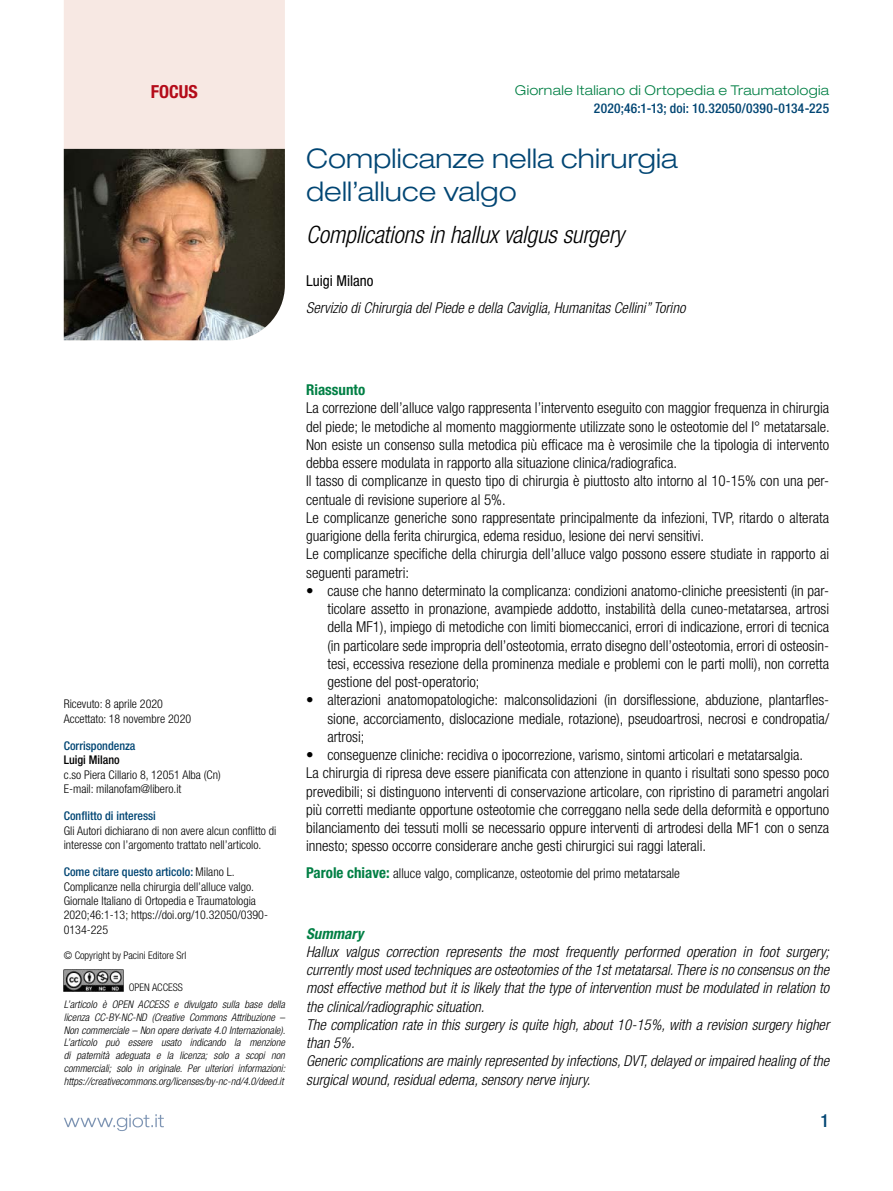
<style>
.page{position:relative;width:893px;height:1191px;background:#fff}
.page>*{position:absolute;margin:0;border:0;box-sizing:border-box;transform-origin:0 0}
.t1{font:300 expanded 27px/32.7px "Helvetica Neue LT Std";letter-spacing:.01em;color:#004573}
.t2{font:italic 300 condensed 24px "Helvetica Neue LT Std";letter-spacing:-.005em;color:#000}
.t3{font:700 condensed 18px "Helvetica Neue LT Std";color:#b40b19}
.t4{font:500 condensed 18px "Helvetica Neue LT Std";color:#004573}
.t5{font:300 condensed 15px/18.3px "Helvetica Neue LT Std";color:#000}
.t6{font:italic 300 condensed 15px/18.3px "Helvetica Neue LT Std";color:#000}
.t7{font:condensed 15px "Helvetica Neue LT Std";color:#000}
.t8{font:700 condensed 15px "Helvetica Neue LT Std";color:#007f44}
.t9{font:italic 700 condensed 15px "Helvetica Neue LT Std";color:#007f44}
.t10{font:300 condensed 13.5px "Helvetica Neue LT Std";color:#000}
.t11{font:300 expanded 13.5px "Helvetica Neue LT Std";letter-spacing:.02em;color:#007f44}
.t12{font:500 condensed 13.5px "Helvetica Neue LT Std";letter-spacing:.02em;color:#004573}
.t13{font:300 condensed 12px/14.4px "Helvetica Neue LT Std";color:#000}
.t14{font:500 condensed 12px "Helvetica Neue LT Std";color:#004573}
.t15{font:500 condensed 12px "Helvetica Neue LT Std";color:#000}
.t16{font:italic 300 condensed 10.5px/12.8px "Helvetica Neue LT Std";color:#000;text-align:justify}
.t17{font:300 condensed 10.5px "Helvetica Neue LT Std";color:#000}
.s1{font-weight:500;color:#004573}
.s2{font-weight:700;font-size:15px;color:#007f44}
</style>
<div class="page">
<div style="left:64px;top:0;width:221px;height:149px;background:#f7e8e3"></div>
<svg style="left:64px;top:1114px;width:100px;height:17px"></svg>
<img style="left:64px;top:969px;width:60px;height:22px">
<img style="left:64px;top:149px;width:221px;height:191px">
<p class="t3" style="left:151px;top:81px;width:49px">FOCUS</p>
<p class="t11" style="left:515px;top:82px;width:316px">Giornale Italiano di Ortopedia e Traumatologia</p>
<p class="t12" style="left:594px;top:100px;width:237px">2020;46:1-13; doi: 10.32050/0390-0134-225</p>
<h1 class="t1" style="left:306px;top:142px;width:373px">Complicanze nella chirurgia dell’alluce valgo</h1>
<h2 class="t2" style="left:306px;top:220px;width:319px">Complications in hallux valgus surgery</h2>
<p class="t7" style="left:306px;top:272px;width:69px">Luigi Milano</p>
<p class="t6" style="left:306px;top:299px;width:381px">Servizio di Chirurgia del Piede e della Caviglia, Humanitas Cellini” Torino</p>
<p class="t13" style="left:64px;top:697px;width:129px">Ricevuto: 8 aprile 2020<br>Accettato: 18 novembre 2020</p>
<p class="t14" style="left:64px;top:738px;width:73px">Corrispondenza</p>
<p class="t15" style="left:64px;top:753px;width:57px">Luigi Milano</p>
<p class="t13" style="left:64px;top:767px;width:159px">c.so Piera Cillario 8, 12051 Alba (Cn)<br>E-mail: milanofam@libero.it</p>
<p class="t14" style="left:64px;top:809px;width:94px">Conflitto di interessi</p>
<p class="t13" style="left:64px;top:823px;width:214px">Gli Autori dichiarano di non avere alcun conflitto di interesse con l’argomento trattato nell’articolo.</p>
<p class="t13" style="left:64px;top:864px;width:206px"><span class="s1">Come citare questo articolo:</span> Milano L.<br>Complicanze nella chirurgia dell’alluce valgo.<br>Giornale Italiano di Ortopedia e Traumatologia 2020;46:1-13; https://doi.org/10.32050/0390- 0134-225</p>
<p class="t17" style="left:64px;top:949px;width:124px">© Copyright by Pacini Editore Srl</p>
<p class="t17" style="left:129px;top:981px;width:56px">OPEN ACCESS</p>
<p class="t16" style="left:64px;top:998px;width:223px">L’articolo è OPEN ACCESS e divulgato sulla base della licenza CC-BY-NC-ND (Creative Commons Attribuzione – Non commerciale – Non opere derivate 4.0 Internazionale).<br>L’articolo può essere usato indicando la menzione di paternità adeguata e la licenza; solo a scopi non commerciali; solo in originale. Per ulteriori informazioni: https://creativecommons.org/licenses/by-nc-nd/4.0/deed.it</p>
<p class="t8" style="left:306px;top:381px;width:61px">Riassunto</p>
<p class="t5" style="left:306px;top:399px;width:525px">La correzione dell’alluce valgo rappresenta l’intervento eseguito con maggior frequenza in chirurgia del piede; le metodiche al momento maggiormente utilizzate sono le osteotomie del I° metatarsale.<br>Non esiste un consenso sulla metodica più efficace ma è verosimile che la tipologia di intervento debba essere modulata in rapporto alla situazione clinica/radiografica.<br>Il tasso di complicanze in questo tipo di chirurgia è piuttosto alto intorno al 10-15% con una per&shy;centuale di revisione superiore al 5%.<br>Le complicanze generiche sono rappresentate principalmente da infezioni, TVP, ritardo o alterata guarigione della ferita chirurgica, edema residuo, lesione dei nervi sensitivi.<br>Le complicanze specifiche della chirurgia dell’alluce valgo possono essere studiate in rapporto ai seguenti parametri:</p>
<p class="t5" style="left:327px;top:581px;width:503px;text-align:justify;text-indent:-21px">• cause che hanno determinato la complicanza: condizioni anatomo-cliniche preesistenti (in par&shy;ticolare assetto in pronazione, avampiede addotto, instabilità della cuneo-metatarsea, artrosi della MF1), impiego di metodiche con limiti biomeccanici, errori di indicazione, errori di tecnica (in particolare sede impropria dell’osteotomia, errato disegno dell’osteotomia, errori di osteosin&shy;tesi, eccessiva resezione della prominenza mediale e problemi con le parti molli), non corretta gestione del post-operatorio;</p>
<p class="t5" style="left:327px;top:691px;width:503px;text-align:justify;text-indent:-21px">• alterazioni anatomopatologiche: malconsolidazioni (in dorsiflessione, abduzione, plantarfles&shy;sione, accorciamento, dislocazione mediale, rotazione), pseudoartrosi, necrosi e condropatia/ artrosi;</p>
<p class="t5" style="left:306px;top:745px;width:525px">• conseguenze cliniche: recidiva o ipocorrezione, varismo, sintomi articolari e metatarsalgia.<br>La chirurgia di ripresa deve essere pianificata con attenzione in quanto i risultati sono spesso poco prevedibili; si distinguono interventi di conservazione articolare, con ripristino di parametri angolari più corretti mediante opportune osteotomie che correggano nella sede della deformità e opportuno bilanciamento dei tessuti molli se necessario oppure interventi di artrodesi della MF1 con o senza innesto; spesso occorre considerare anche gesti chirurgici sui raggi laterali.</p>
<p class="t10" style="left:306px;top:865px;width:375px"><span class="s2">Parole chiave:</span> alluce valgo, complicanze, osteotomie del primo metatarsale</p>
<p class="t9" style="left:306px;top:924px;width:59px">Summary</p>
<p class="t6" style="left:306px;top:943px;width:525px">Hallux valgus correction represents the most frequently performed operation in foot surgery; currently most used techniques are osteotomies of the 1st metatarsal. There is no consensus on the most effective method but it is likely that the type of intervention must be modulated in relation to the clinical/radiographic situation.<br>The complication rate in this surgery is quite high, about 10-15%, with a revision surgery higher than 5%.<br>Generic complications are mainly represented by infections, DVT, delayed or impaired healing of the surgical wound, residual edema, sensory nerve injury.</p>
<p class="t4" style="left:820px;top:1110px;width:10px">1</p>
</div>
